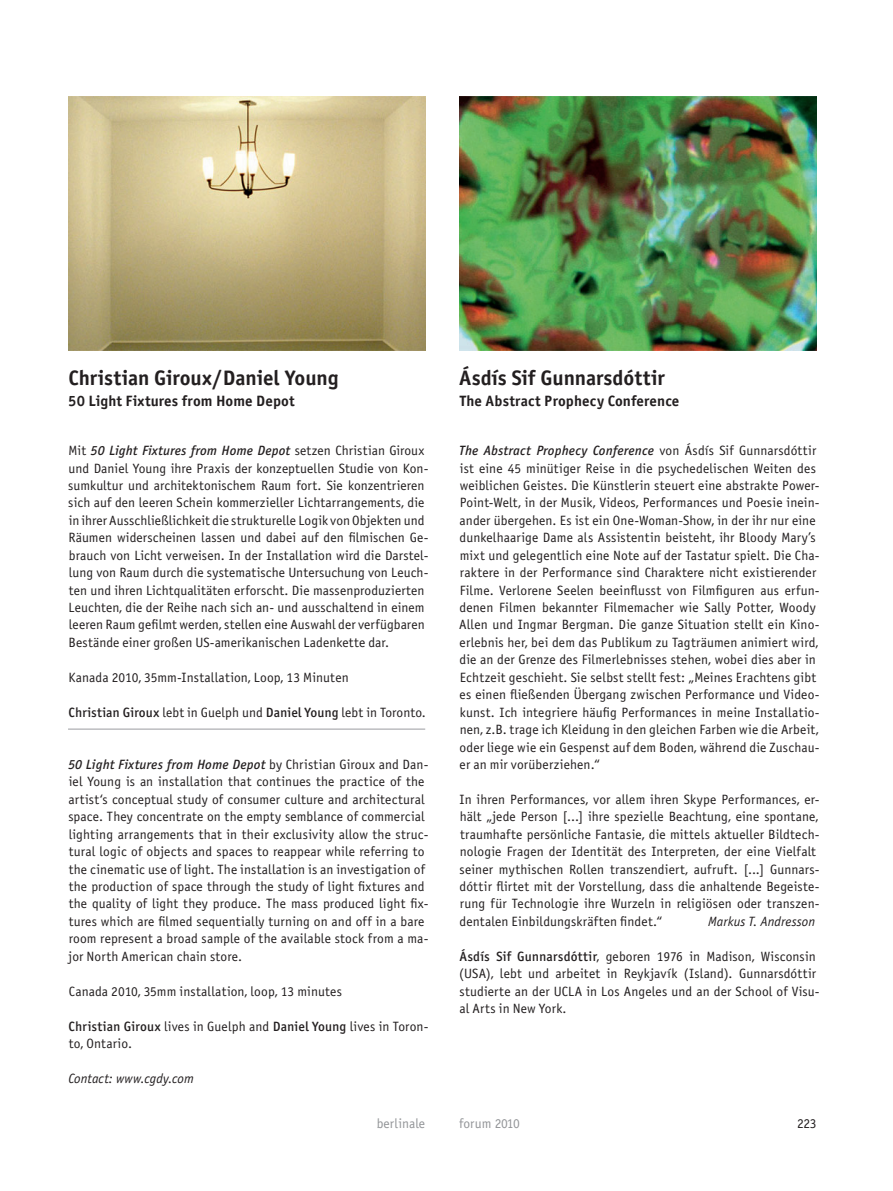
<style>
.page{position:relative;width:893px;height:1191px;background:#fff}
.page>*{position:absolute;margin:0;border:0;box-sizing:border-box;transform-origin:0 0}
.t1{font:21px "Officina Sans Bold ITC";color:#231f20}
.t2{font:15px "Officina Sans Bold ITC";letter-spacing:.005em;color:#231f20}
.t3{font:13.5px/17.4px "Officina Sans Book ITC";letter-spacing:.01em;color:#231f20}
.t4{font:italic 13.5px "Officina Sans Medium ITC";letter-spacing:.005em;color:#231f20}
.t5{font:italic 13.5px "Officina Sans Book ITC";letter-spacing:.005em;color:#231f20}
.t6{font:13.5px "Officina Sans Book ITC";color:#939598}
.s1{font-family:"Officina Sans Book ITC";font-style:normal}
.s2{font-family:"Officina Sans Medium ITC"}
</style>
<div class="page">
<hr style="left:68px;top:728px;width:357px;height:2px;background:#bcbdc0">
<img style="left:459px;top:97px;width:357px;height:253px">
<img style="left:68px;top:97px;width:357px;height:253px">
<h1 class="t1" style="left:68px;top:365px;width:272px">Christian Giroux/Daniel Young</h1>
<p class="t2" style="left:68px;top:392px;width:228px">50 Light Fixtures from Home Depot</p>
<p class="t4" style="left:69px;top:442px;width:357px"><span class="s1">Mit</span> 50 Light Fixtures from Home Depot <span class="s1">setzen Christian Giroux</span></p>
<p class="t3" style="left:68px;top:459px;width:362px">und Daniel Young ihre Praxis der konzeptuellen Studie von Kon&shy;sumkultur und architektonischem Raum fort. Sie konzentrieren sich auf den leeren Schein kommerzieller Lichtarrangements, die in ihrer Ausschließlichkeit die strukturelle Logik von Objekten und Räumen widerscheinen lassen und dabei auf den filmischen Ge&shy;brauch von Licht verweisen. In der Installation wird die Darstel&shy;lung von Raum durch die systematische Untersuchung von Leuch&shy;ten und ihren Lichtqualitäten erforscht. Die massenproduzierten Leuchten, die der Reihe nach sich an- und ausschaltend in einem leeren Raum gefilmt werden, stellen eine Auswahl der verfügbaren Bestände einer großen US-amerikanischen Ladenkette dar.</p>
<p class="t3" style="left:69px;top:668px;width:282px">Kanada 2010, 35mm-Installation, Loop, 13 Minuten</p>
<p class="t3" style="left:69px;top:703px;width:359px"><span class="s2">Christian Giroux</span> lebt in Guelph und <span class="s2">Daniel Young</span> lebt in Toronto.</p>
<p class="t4" style="left:68px;top:756px;width:362px">50 Light Fixtures from Home Depot <span class="s1">by Christian Giroux and Dan-</span></p>
<p class="t3" style="left:68px;top:773px;width:362px">iel Young is an installation that continues the practice of the artist‘s conceptual study of consumer culture and architectural space. They concentrate on the empty semblance of commercial lighting arrangements that in their exclusivity allow the struc&shy;tural logic of objects and spaces to reappear while referring to the cinematic use of light. The installation is an investigation of the production of space through the study of light fixtures and the quality of light they produce. The mass produced light fix&shy;tures which are filmed sequentially turning on and off in a bare room represent a broad sample of the available stock from a ma&shy;jor North American chain store.</p>
<p class="t3" style="left:69px;top:982px;width:275px">Canada 2010, 35mm installation, loop, 13 minutes</p>
<p class="t3" style="left:69px;top:1017px;width:361px"><span class="s2">Christian Giroux</span> lives in Guelph and <span class="s2">Daniel Young</span> lives in Toron&shy;to, Ontario.</p>
<p class="t5" style="left:68px;top:1070px;width:127px">Contact: www.cgdy.com</p>
<h1 class="t1" style="left:459px;top:365px;width:207px">Ásdís Sif Gunnarsdóttir</h1>
<p class="t2" style="left:460px;top:392px;width:221px">The Abstract Prophecy Conference</p>
<p class="t4" style="left:459px;top:442px;width:359px">The Abstract Prophecy Conference <span class="s1">von Ásdís Sif Gunnarsdóttir</span></p>
<p class="t3" style="left:459px;top:459px;width:362px">ist eine 45 minütiger Reise in die psychedelischen Weiten des weiblichen Geistes. Die Künstlerin steuert eine abstrakte Power-Point-Welt, in der Musik, Videos, Performances und Poesie inein&shy;ander übergehen. Es ist ein One-Woman-Show, in der ihr nur eine dunkelhaarige Dame als Assistentin beisteht, ihr Bloody Mary’s mixt und gelegentlich eine Note auf der Tastatur spielt. Die Cha&shy;raktere in der Performance sind Charaktere nicht existierender Filme. Verlorene Seelen beeinflusst von Filmfiguren aus erfun&shy;denen Filmen bekannter Filmemacher wie Sally Potter, Woody Allen und Ingmar Bergman. Die ganze Situation stellt ein Kino&shy;erlebnis her, bei dem das Publikum zu Tagträumen animiert wird, die an der Grenze des Filmerlebnisses stehen, wobei dies aber in Echtzeit geschieht. Sie selbst stellt fest: „Meines Erachtens gibt es einen fließenden Übergang zwischen Performance und Video&shy;kunst. Ich integriere häufig Performances in meine Installatio&shy;nen, z.B. trage ich Kleidung in den gleichen Farben wie die Arbeit, oder liege wie ein Gespenst auf dem Boden, während die Zuschau&shy;er an mir vorüberziehen.“</p>
<p class="t3" style="left:459px;top:790px;width:362px">In ihren Performances, vor allem ihren Skype Performances, er&shy;hält „jede Person [...] ihre spezielle Beachtung, eine spontane, traumhafte persönliche Fantasie, die mittels aktueller Bildtech&shy;nologie Fragen der Identität des Interpreten, der eine Vielfalt seiner mythischen Rollen transzendiert, aufruft. [...] Gunnars&shy;dóttir flirtet mit der Vorstellung, dass die anhaltende Begeiste&shy;rung für Technologie ihre Wurzeln in religiösen oder transzen&shy;dentalen Einbildungskräften findet.“</p>
<p class="t5" style="left:708px;top:913px;width:108px">Markus T. Andresson</p>
<p class="t3" style="left:459px;top:947px;width:362px"><span class="s2">Ásdís Sif Gunnarsdóttir</span>, geboren 1976 in Madison, Wisconsin (USA), lebt und arbeitet in Reykjavík (Island). Gunnarsdóttir studierte an der UCLA in Los Angeles und an der School of Visu&shy;al Arts in New York.</p>
<p class="t6" style="left:377px;top:1115px;width:50px">berlinale</p>
<p class="t6" style="left:459px;top:1115px;width:62px">forum 2010</p>
<p class="t3" style="left:797px;top:1114px;width:21px">223</p>
</div>
